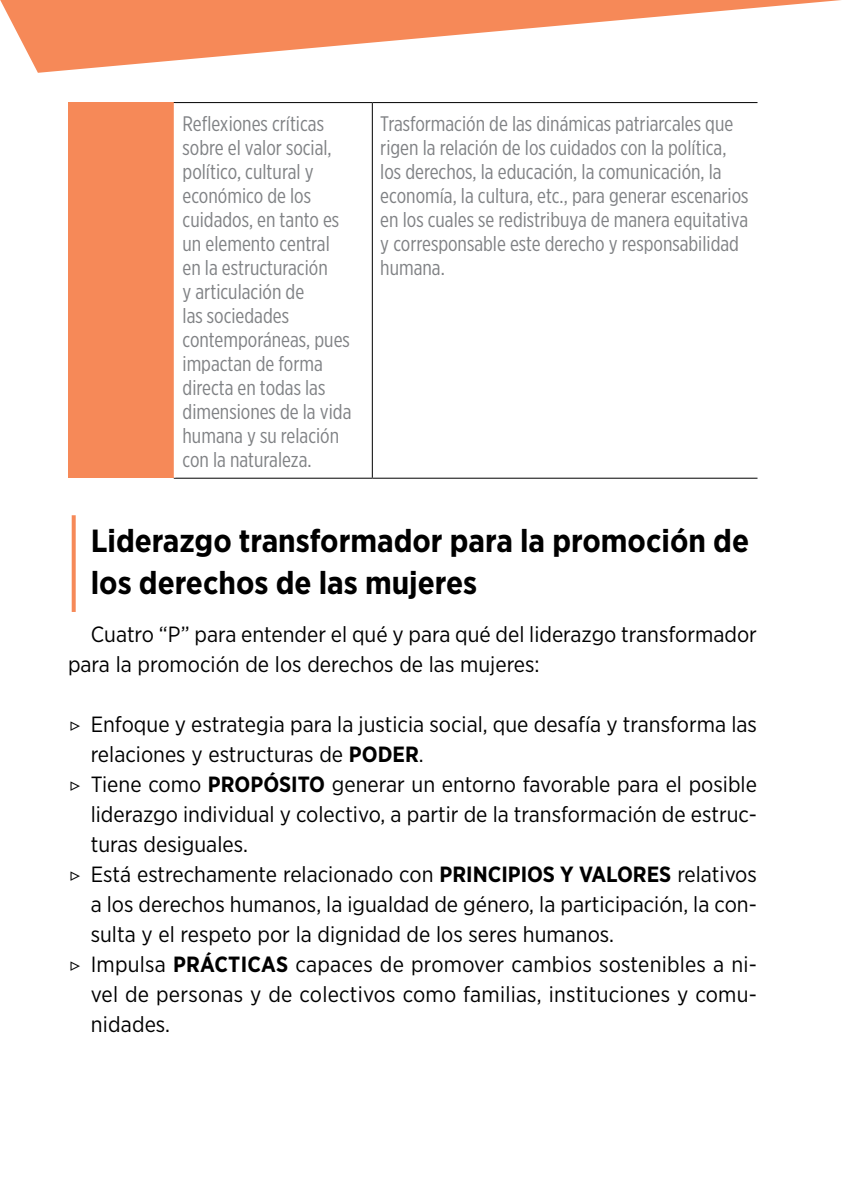
<style>
.page{position:relative;width:842px;height:1191px;background:#fff}
.page>*{position:absolute;margin:0;border:0;box-sizing:border-box;transform-origin:0 0}
.subt{font:700 32px/42px "Gotham Narrow";color:#000}
.CT{font:22px/30px "Gotham Narrow";color:#000;text-align:justify}
.tabla_inter_text{font:21px/24px "Gotham X Narrow";color:#808285}
.s1{font-family:"Montserrat";font-weight:300}
.s2{font-weight:700}
</style>
<div class="page">
<svg style="left:72px;top:515px;width:4px;height:97px"></svg>
<div style="left:68px;top:103px;width:107px;height:375px;background:#f68958"></div>
<hr style="left:174px;top:102px;width:198px;height:1px;background:#000">
<hr style="left:372px;top:102px;width:385px;height:1px;background:#000">
<hr style="left:372px;top:103px;width:1px;height:375px;background:#000">
<hr style="left:174px;top:478px;width:198px;height:1px;background:#000">
<hr style="left:372px;top:478px;width:385px;height:1px;background:#000">
<hr style="left:174px;top:103px;width:1px;height:375px;background:#fff">
<svg style="left:0;top:0;width:841px;height:73px"></svg>
<p class="tabla_inter_text" style="left:183px;top:111px;width:170px">Reflexiones críticas sobre el valor social, político, cultural y económico de los cuidados, en tanto es un elemento central en la estructuración<br>y articulación de<br>las sociedades contemporáneas, pues impactan de forma directa en todas las dimensiones de la vida humana y su relación con la naturaleza.</p>
<p class="tabla_inter_text" style="left:380px;top:111px;width:370px">Trasformación de las dinámicas patriarcales que rigen la relación de los cuidados con la política, los derechos, la educación, la comunicación, la economía, la cultura, etc., para generar escenarios en los cuales se redistribuya de manera equitativa y corresponsable este derecho y responsabilidad humana.</p>
<p class="subt" style="left:91px;top:519px;width:660px">Liderazgo transformador para la promoción de los derechos de las mujeres</p>
<p class="CT" style="left:68px;top:619px;width:690px;text-indent:23px">Cuatro “P” para entender el qué y para qué del liderazgo transformador para la promoción de los derechos de las mujeres:</p>
<p class="CT" style="left:91px;top:709px;width:668px;text-indent:-23px"><span class="s1">▷</span> Enfoque y estrategia para la justicia social, que desafía y transforma las relaciones y estructuras de <span class="s2">PODER</span>.</p>
<p class="CT" style="left:91px;top:769px;width:668px;text-indent:-23px"><span class="s1">▷</span> Tiene como <span class="s2">PROPÓSITO</span> generar un entorno favorable para el posible liderazgo individual y colectivo, a partir de la transformación de estruc&shy;turas desiguales.</p>
<p class="CT" style="left:91px;top:859px;width:668px;text-indent:-23px"><span class="s1">▷</span> Está estrechamente relacionado con <span class="s2">PRINCIPIOS Y VALORES</span> relativos a los derechos humanos, la igualdad de género, la participación, la con&shy;sulta y el respeto por la dignidad de los seres humanos.</p>
<p class="CT" style="left:91px;top:949px;width:668px;text-indent:-23px"><span class="s1">▷</span> Impulsa <span class="s2">PRÁCTICAS</span> capaces de promover cambios sostenibles a ni&shy;vel de personas y de colectivos como familias, instituciones y comu&shy;nidades.</p>
</div>
